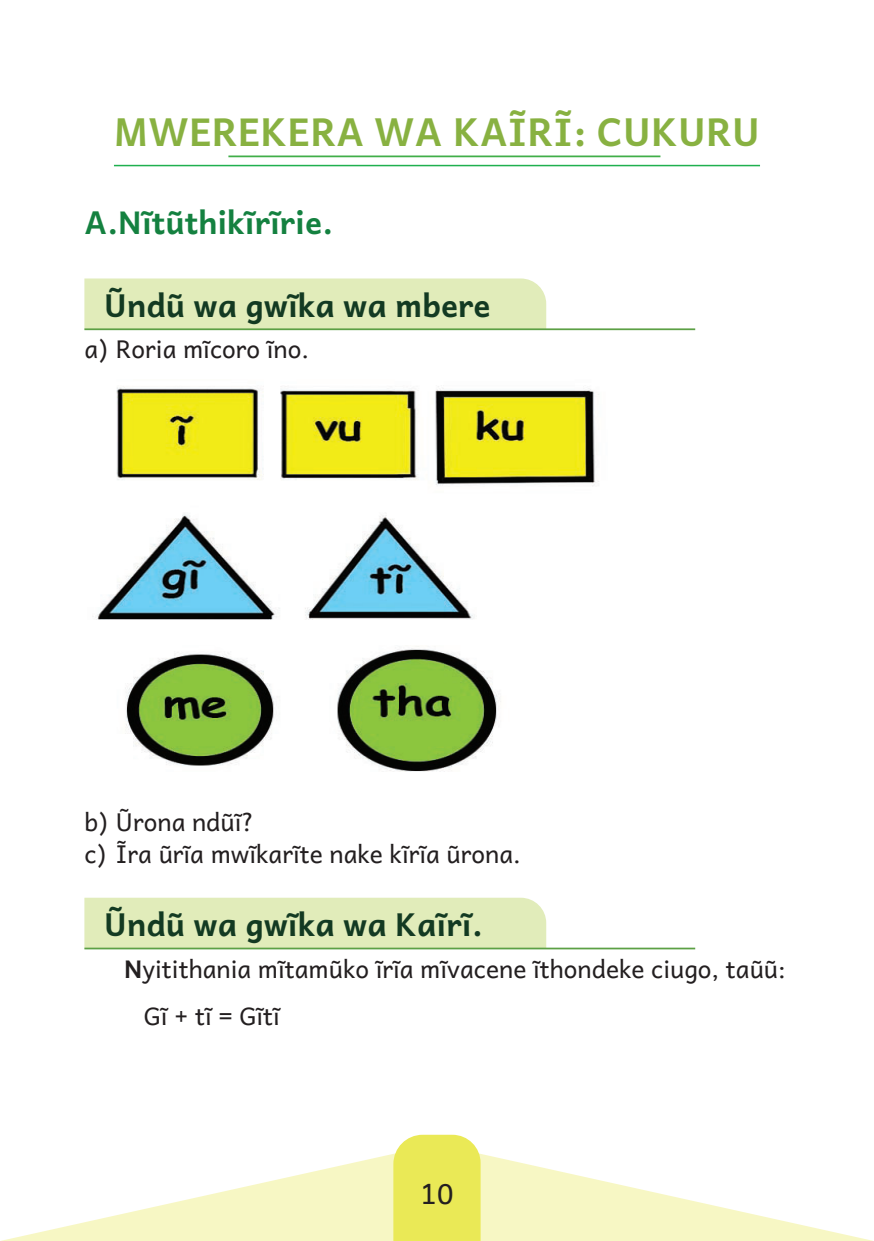
<style>
.page{position:relative;width:874px;height:1241px;background:#fff}
.page>*{position:absolute;margin:0;border:0;box-sizing:border-box;transform-origin:0 0}
.t1{font:700 38.5px "Andika New Basic";color:#88b141}
.t2{font:700 31.5px "Andika New Basic";color:#133a22}
.t3{font:700 31.5px "Andika New Basic";color:#148140}
.t4{font:28px "Andika";color:#231f20}
.t5{font:24.5px/31.5px "Andika New Basic";color:#231f20}
.s1{font-weight:700}
</style>
<div class="page">
<svg style="left:5px;top:1154px;width:864px;height:86px"></svg>
<div style="left:393px;top:1134px;width:87px;height:106px;background:#eae956"></div>
<hr style="left:228px;top:155px;width:432px;height:2px;background:#40ae49">
<hr style="left:114px;top:165px;width:645px;height:1px;background:#1fb04f">
<div style="left:84px;top:278px;width:462px;height:50px;background:#e1ecba"></div>
<hr style="left:84px;top:328px;width:610px;height:2px;background:#5ca045">
<div style="left:84px;top:897px;width:462px;height:50px;background:#e1ecba"></div>
<hr style="left:84px;top:947px;width:610px;height:2px;background:#5ca045">
<img style="left:92px;top:386px;width:507px;height:386px">
<h1 class="t1" style="left:114px;top:97px;width:647px">MWEREKERA WA KAĨRĨ: CUKURU</h1>
<p class="t3" style="left:84px;top:194px;width:250px">A.Nĩtũthikĩrĩrie.</p>
<p class="t2" style="left:104px;top:276px;width:387px">Ũndũ wa gwĩka wa mbere</p>
<p class="t5" style="left:84px;top:330px;width:226px">a) Roria mĩcoro ĩno.</p>
<p class="t5" style="left:84px;top:802px;width:437px">b) Ũrona ndũĩ?<br>c) Ĩra ũrĩa mwĩkarĩte nake kĩrĩa ũrona.</p>
<p class="t2" style="left:104px;top:895px;width:380px">Ũndũ wa gwĩka wa Kaĩrĩ.</p>
<p class="t5" style="left:144px;top:941px;width:643px;line-height:47.2px;text-indent:-20px"><span class="s1">N</span>yitithania mĩtamũko ĩrĩa mĩvacene ĩthondeke ciugo, taũũ:<br>Gĩ + tĩ = Gĩtĩ</p>
<p class="t4" style="left:420px;top:1177px;width:34px">10</p>
</div>
